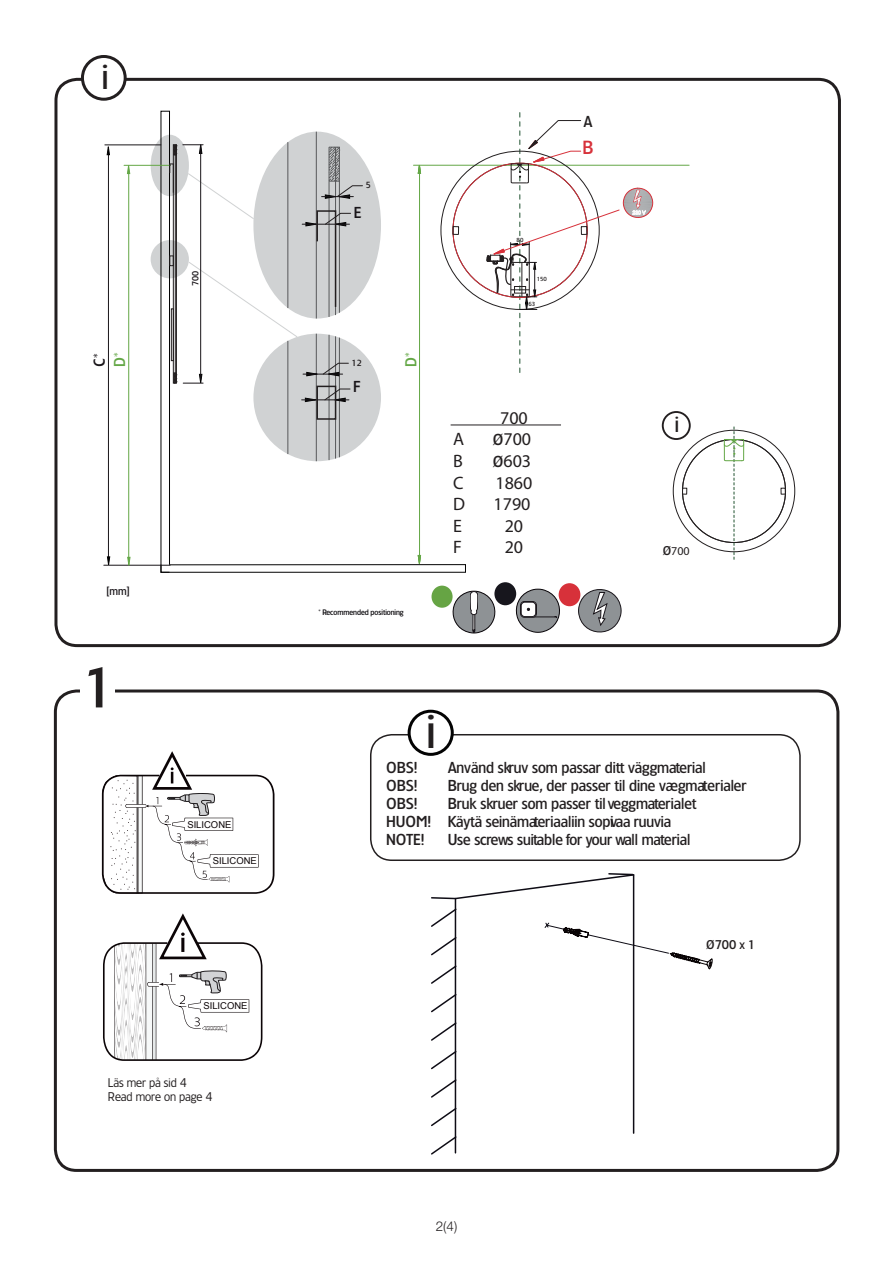
<style>
.page{position:relative;width:893px;height:1263px;background:#fff}
.page>*{position:absolute;margin:0;border:0;box-sizing:border-box;transform-origin:0 0}
.t1{font:54px "Hafa 4 ever Md";color:#231f20}
.t2{font:45px "Hafa 4 ever Md";color:#231f20}
.t3{font:33px "Hafa 4 ever Md";color:#231f20}
.t4{font:20.85px "Hafa 4 ever Md";color:#231f20}
.t5{font:18px "Myriad Pro";color:#231f20}
.t6{font:18px "Hafa 4 ever Md";color:#d7313a}
.t7{font:15px/18px "Hafa 4 ever Md";color:#231f20}
.t8{font:15px/20.4px "Hafa 4 ever Md";color:#191519}
.t9{font:15px "Hafa 4 ever Md";color:#64a746}
.t10{font:300 13.5px "Helvetica Neue LT Pro";color:#231f20}
.t11{font:12px "Hafa 4 ever Rg";color:#231f20}
.t12{font:12px "Hafa 4 ever Md";color:#231f20}
.t13{font:12px "Myriad Pro";color:#231f20}
.t14{font:10.8px "Hafa 4 ever Md";color:#191519}
.t15{font:9.45px "Arial";color:#0b0406}
.t16{font:8.4px "Hafa 4 ever Md";color:#191519}
.t17{font:8.4px "Hafa 4 ever Md";color:#231f20}
.t18{font:7.5px "Hafa 4 ever Md";color:#050307}
.t19{font:5.55px "Hafa 4 ever Md";color:#231f20}
.s1{color:#64a746}
.s2{font-family:"Hafa 4 ever Md";font-size:15px}
.s3{font-family:"Hafa 4 ever Md"}
</style>
<div class="page">
<svg style="left:102px;top:751px;width:172px;height:143px"></svg>
<svg style="left:103px;top:913px;width:159px;height:148px"></svg>
<div style="left:151px;top:135px;width:38px;height:61px;background:#d0d2d3;border-radius:50%"></div>
<div style="left:151px;top:240px;width:38px;height:38px;background:#d0d2d3;border-radius:50%"></div>
<div style="left:54px;top:689px;width:785px;height:483px;border:3px solid #231f20;border-radius:21px"></div>
<div style="left:80px;top:664px;width:35px;height:47px;background:#fff"></div>
<div style="left:494px;top:582px;width:22px;height:23px;background:#17161d;border-radius:50%"></div>
<svg style="left:509px;top:589px;width:57px;height:44px"></svg>
<hr style="left:104px;top:565px;width:66px;height:1px;background:#191519">
<hr style="left:105px;top:145px;width:56px;height:1px;background:#191519">
<hr style="left:108px;top:154px;width:1px;height:404px;background:#191519">
<svg style="left:107px;top:146px;width:3px;height:9px"></svg>
<svg style="left:107px;top:556px;width:3px;height:9px"></svg>
<hr style="left:124px;top:165px;width:46px;height:1px;background:#64a746">
<hr style="left:128px;top:173px;width:1px;height:386px;background:#64a746">
<svg style="left:127px;top:165px;width:3px;height:9px"></svg>
<svg style="left:127px;top:557px;width:4px;height:9px"></svg>
<svg style="left:578px;top:587px;width:43px;height:46px"></svg>
<div style="left:559px;top:583px;width:21px;height:23px;background:#d7313a;border-radius:50%"></div>
<div style="left:431px;top:586px;width:22px;height:22px;background:#66a444;border-radius:50%"></div>
<svg style="left:446px;top:591px;width:56px;height:42px"></svg>
<div style="left:54px;top:78px;width:787px;height:569px;border:3px solid #231f20;border-radius:21px"></div>
<div style="left:82px;top:56px;width:43px;height:43px;background:#fff;border-radius:50%"></div>
<div style="left:81px;top:55px;width:46px;height:46px;border:3px solid #231f20;border-radius:50%"></div>
<svg style="left:160px;top:111px;width:306px;height:462px"></svg>
<div style="left:316px;top:386px;width:20px;height:34px;border:2px solid #231f20"></div>
<hr style="left:451px;top:425px;width:110px;height:1px;background:#231f20">
<svg style="left:454px;top:874px;width:181px;height:261px"></svg>
<svg style="left:431px;top:907px;width:27px;height:21px"></svg>
<svg style="left:431px;top:936px;width:27px;height:21px"></svg>
<svg style="left:431px;top:964px;width:27px;height:21px"></svg>
<svg style="left:431px;top:992px;width:27px;height:22px"></svg>
<svg style="left:431px;top:1021px;width:27px;height:21px"></svg>
<svg style="left:431px;top:1049px;width:27px;height:21px"></svg>
<svg style="left:431px;top:1078px;width:27px;height:21px"></svg>
<svg style="left:431px;top:1106px;width:27px;height:21px"></svg>
<svg style="left:431px;top:1135px;width:26px;height:20px"></svg>
<div style="left:370px;top:734px;width:431px;height:127px;border:2px solid #231f20;border-radius:21px"></div>
<div style="left:409px;top:711px;width:43px;height:43px;background:#fff;border-radius:50%"></div>
<div style="left:408px;top:710px;width:46px;height:46px;border:3px solid #030303;border-radius:50%"></div>
<svg style="left:544px;top:922px;width:169px;height:71px"></svg>
<svg style="left:431px;top:896px;width:26px;height:4px"></svg>
<hr style="left:633px;top:875px;width:1px;height:258px;background:#0e0c15">
<svg style="left:607px;top:873px;width:27px;height:3px"></svg>
<svg style="left:781px;top:488px;width:5px;height:6px"></svg>
<svg style="left:682px;top:488px;width:5px;height:6px"></svg>
<svg style="left:724px;top:426px;width:20px;height:133px"></svg>
<hr style="left:413px;top:165px;width:276px;height:1px;background:#64a746">
<div style="left:453px;top:226px;width:6px;height:9px;border:1px solid #231f20"></div>
<svg style="left:487px;top:112px;width:166px;height:260px"></svg>
<div style="left:662px;top:411px;width:29px;height:29px;border:2px solid #231f20;border-radius:50%"></div>
<p class="t3" style="left:102px;top:57px;width:8px">i</p>
<p class="t8" style="left:89px;top:367px;width:16px;rotate:-90deg">C*<br><span class="s1">D*</span></p>
<p class="t16" style="left:190px;top:286px;width:17px;rotate:-90deg">700</p>
<p class="t14" style="left:107px;top:584px;width:24px">[mm]</p>
<p class="t1" style="left:81px;top:655px;width:34px">1</p>
<p class="t15" style="left:187px;top:818px;width:46px">SILICONE</p>
<p class="t15" style="left:213px;top:855px;width:46px">SILICONE</p>
<p class="t15" style="left:203px;top:1000px;width:46px">SILICONE</p>
<p class="t11" style="left:108px;top:1075px;width:81px">Läs mer på sid 4</p>
<p class="t11" style="left:108px;top:1089px;width:106px">Read more on page 4</p>
<p class="t7" style="left:584px;top:112px;width:11px">A</p>
<p class="t17" style="left:366px;top:180px;width:7px">5</p>
<p class="t8" style="left:354px;top:202px;width:9px">E</p>
<p class="t17" style="left:352px;top:358px;width:12px">12</p>
<p class="t8" style="left:353px;top:376px;width:9px">F</p>
<p class="t9" style="left:402px;top:367px;width:16px;rotate:-90deg">D*</p>
<p class="t18" style="left:318px;top:607px;width:87px">* Recommended positioning</p>
<p class="t19" style="left:517px;top:237px;width:8px">80</p>
<p class="t19" style="left:537px;top:276px;width:12px">150</p>
<p class="t19" style="left:529px;top:300px;width:8px">63</p>
<p class="t6" style="left:583px;top:136px;width:13px">B</p>
<p class="t5" style="left:500px;top:408px;width:29px">700</p>
<p class="t5" style="left:453px;top:429px;width:13px">A</p>
<p class="t5" style="left:493px;top:429px;width:40px"><span class="s2">Ø</span>700</p>
<p class="t5" style="left:453px;top:451px;width:11px">B</p>
<p class="t5" style="left:493px;top:451px;width:40px"><span class="s2">Ø</span>603</p>
<p class="t5" style="left:453px;top:473px;width:12px">C</p>
<p class="t5" style="left:495px;top:473px;width:38px">1860</p>
<p class="t5" style="left:453px;top:494px;width:13px">D</p>
<p class="t5" style="left:494px;top:494px;width:38px">1790</p>
<p class="t5" style="left:453px;top:516px;width:10px">E</p>
<p class="t5" style="left:505px;top:516px;width:20px">20</p>
<p class="t5" style="left:453px;top:537px;width:10px">F</p>
<p class="t5" style="left:505px;top:537px;width:20px">20</p>
<p class="t2" style="left:427px;top:705px;width:10px">i</p>
<p class="t4" style="left:675px;top:412px;width:6px">i</p>
<p class="t13" style="left:663px;top:544px;width:28px"><span class="s3">Ø</span>700</p>
<p class="t7" style="left:386px;top:758px;width:33px">OBS!</p>
<p class="t7" style="left:448px;top:758px;width:260px">Använd skruv som passar ditt väggmaterial</p>
<p class="t7" style="left:386px;top:776px;width:33px">OBS!</p>
<p class="t7" style="left:448px;top:776px;width:300px">Brug den skrue, der passer til dine vægmaterialer</p>
<p class="t7" style="left:386px;top:794px;width:33px">OBS!</p>
<p class="t7" style="left:386px;top:794px;width:312px;text-indent:61px">Bruk skruer som passer til veggmaterialet<br>HUOM! Käytä seinämateriaaliin sopivaa ruuvia<br>NOTE!</p>
<p class="t7" style="left:448px;top:830px;width:244px">Use screws suitable for your wall material</p>
<p class="t15" style="left:395px;top:833px;width:46px">SILICONE</p>
<p class="t10" style="left:436px;top:1218px;width:23px">2(4)</p>
<p class="t12" style="left:706px;top:937px;width:50px">Ø700 x 1</p>
</div>
